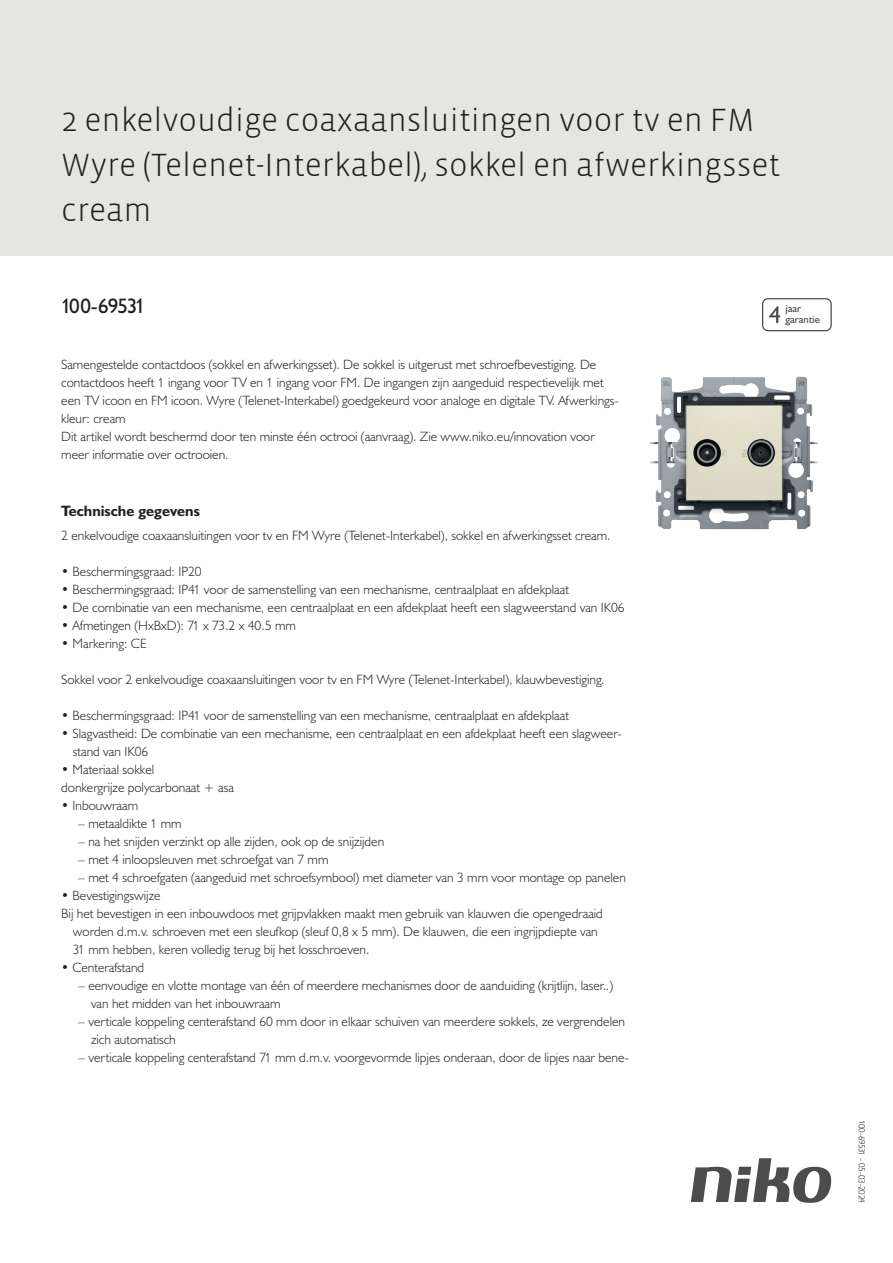
<style>
.page{position:relative;width:893px;height:1263px;background:#fff}
.page>*{position:absolute;margin:0;border:0;box-sizing:border-box;transform-origin:0 0}
.Title_datasheets{font:300 33px/45px "Vista Sans";color:#231f20}
.Article_number{font:21px "Humanist 521 BT";letter-spacing:-.055em;color:#231f20}
.Titles_parts{font:700 15px "Humanist 521 BT";color:#231f20}
.USP_Bullets{font:300 13.5px/18px "Humanist 521 BT";color:#231f20}
.USP_Bullets_level_2{font:300 13.5px/18px "Humanist 521 BT";color:#231f20}
.Platte_tekst_CAB{font:300 13.5px/18px "Humanist 521 BT";color:#231f20}
.t1{font:10.8px/10.8px "Humanist 521 BT";color:#4b4c4d}
.Revision{font:300 9px "Humanist 521 BT";letter-spacing:-.06em;color:#231f20}
</style>
<div class="page">
<svg style="left:691px;top:1158px;width:141px;height:45px"></svg>
<div style="left:0;top:0;width:893px;height:255px;background:#e6e6e0"></div>
<svg style="left:762px;top:298px;width:70px;height:33px"></svg>
<img style="left:650px;top:376px;width:168px;height:154px">
<p class="Title_datasheets" style="left:61px;top:98px;width:721px">2 enkelvoudige coaxaansluitingen voor tv en FM<br>Wyre (Telenet-Interkabel), sokkel en afwerkingsset cream</p>
<p class="Article_number" style="left:61px;top:293px;width:86px">100-69531</p>
<p class="t1" style="left:785px;top:303px;width:36px">jaar garantie</p>
<p class="Platte_tekst_CAB" style="left:61px;top:355px;width:559px">Samengestelde contactdoos (sokkel en afwerkingsset). De sokkel is uitgerust met schroefbevestiging. De contactdoos heeft 1 ingang voor TV en 1 ingang voor FM. De ingangen zijn aangeduid respectievelijk met een TV icoon en FM icoon. Wyre (Telenet-Interkabel) goedgekeurd voor analoge en digitale TV. Afwerkings&shy;kleur: cream<br>Dit artikel wordt beschermd door ten minste één octrooi (aanvraag). Zie www.niko.eu/innovation voor meer informatie over octrooien.</p>
<p class="Titles_parts" style="left:61px;top:501px;width:140px">Technische gegevens</p>
<p class="Platte_tekst_CAB" style="left:61px;top:526px;width:551px">2 enkelvoudige coaxaansluitingen voor tv en FM Wyre (Telenet-Interkabel), sokkel en afwerkingsset cream.</p>
<p class="USP_Bullets" style="left:61px;top:562px;width:142px">• Beschermingsgraad: IP20</p>
<p class="USP_Bullets" style="left:61px;top:580px;width:509px">• Beschermingsgraad: IP41 voor de samenstelling van een mechanisme, centraalplaat en afdekplaat</p>
<p class="USP_Bullets" style="left:61px;top:598px;width:565px">• De combinatie van een mechanisme, een centraalplaat en een afdekplaat heeft een slagweerstand van IK06</p>
<p class="USP_Bullets" style="left:61px;top:616px;width:236px">• Afmetingen (HxBxD): 71 x 73.2 x 40.5 mm</p>
<p class="USP_Bullets" style="left:61px;top:634px;width:87px">• Markering: CE</p>
<p class="USP_Bullets" style="left:61px;top:670px;width:545px">Sokkel voor 2 enkelvoudige coaxaansluitingen voor tv en FM Wyre (Telenet-Interkabel), klauwbevestiging.</p>
<p class="USP_Bullets" style="left:61px;top:706px;width:509px">• Beschermingsgraad: IP41 voor de samenstelling van een mechanisme, centraalplaat en afdekplaat</p>
<p class="USP_Bullets" style="left:73px;top:724px;width:550px;text-indent:-12px">• Slagvastheid: De combinatie van een mechanisme, een centraalplaat en een afdekplaat heeft een slagweer&shy;stand van IK06</p>
<p class="USP_Bullets" style="left:61px;top:760px;width:95px">• Materiaal sokkel</p>
<p class="USP_Bullets" style="left:61px;top:778px;width:174px">donkergrijze polycarbonaat + asa</p>
<p class="USP_Bullets" style="left:61px;top:796px;width:78px">• Inbouwraam</p>
<p class="USP_Bullets_level_2" style="left:78px;top:814px;width:105px">– metaaldikte 1 mm</p>
<p class="USP_Bullets_level_2" style="left:78px;top:832px;width:307px">– na het snijden verzinkt op alle zijden, ook op de snijzijden</p>
<p class="USP_Bullets_level_2" style="left:78px;top:850px;width:252px">– met 4 inloopsleuven met schroefgat van 7 mm</p>
<p class="USP_Bullets_level_2" style="left:78px;top:868px;width:549px">– met 4 schroefgaten (aangeduid met schroefsymbool) met diameter van 3 mm voor montage op panelen</p>
<p class="USP_Bullets" style="left:61px;top:886px;width:101px">• Bevestigingswijze</p>
<p class="USP_Bullets" style="left:73px;top:904px;width:531px;text-indent:-12px">Bij het bevestigen in een inbouwdoos met grijpvlakken maakt men gebruik van klauwen die opengedraaid worden d.m.v. schroeven met een sleufkop (sleuf 0,8 x 5 mm). De klauwen, die een ingrijpdiepte van<br>31 mm hebben, keren volledig terug bij het losschroeven.</p>
<p class="USP_Bullets" style="left:61px;top:958px;width:85px">• Centerafstand</p>
<p class="USP_Bullets_level_2" style="left:91px;top:976px;width:524px;text-indent:-13px">– eenvoudige en vlotte montage van één of meerdere mechanismes door de aanduiding (krijtlijn, laser..) van het midden van het inbouwraam</p>
<p class="USP_Bullets_level_2" style="left:91px;top:1012px;width:536px;text-indent:-13px">– verticale koppeling centerafstand 60 mm door in elkaar schuiven van meerdere sokkels, ze vergrendelen zich automatisch</p>
<p class="USP_Bullets_level_2" style="left:78px;top:1048px;width:552px">– verticale koppeling centerafstand 71 mm d.m.v. voorgevormde lipjes onderaan, door de lipjes naar bene-</p>
<p class="Revision" style="left:868px;top:1120px;width:84px;rotate:90deg">100-69531 - 05-03-2024</p>
</div>
